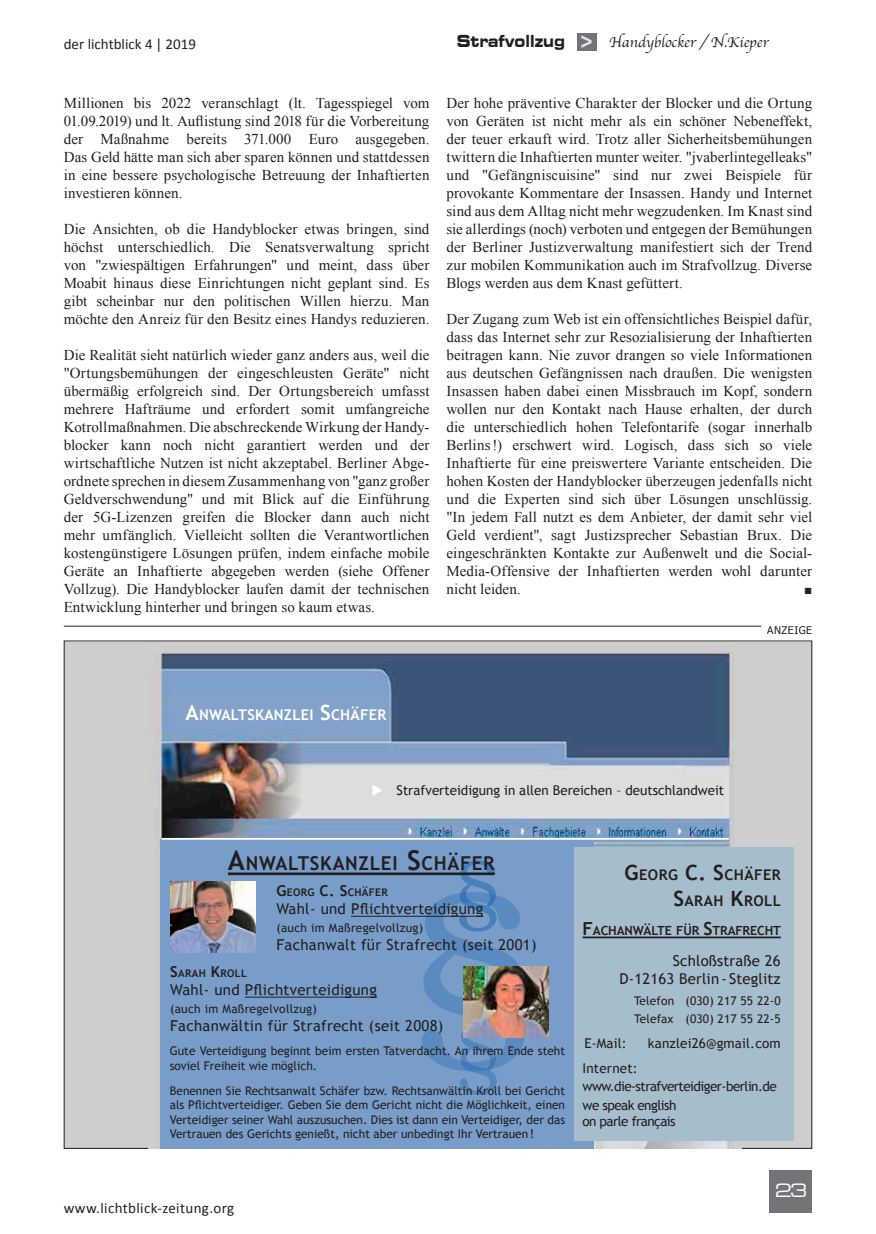
<style>
.page{position:relative;width:876px;height:1234px;background:#fff}
.page>*{position:absolute;margin:0;border:0;box-sizing:border-box;transform-origin:0 0}
.t1{font:204px "Bookman Old Style";color:#0154a6;scale:1.11 1}
.t2{font:81px "Bookman Old Style";color:#0154a6}
.t3{font:700 19.05px "Trebuchet MS";letter-spacing:.035em;color:#231f20}
.t4{font:expanded 18px "Square 721 BT";color:#fff}
.t5{font:15px/18px "Times New Roman";letter-spacing:.005em;color:#231f20;text-align:justify}
.t6{font:15px/18px "Trebuchet MS";letter-spacing:.02em;color:#231f20;text-align:right}
.t7{font:15px "Calibri";letter-spacing:.015em;color:#231f20}
.t8{font:15px "Apple Chancery";color:#231f20}
.t9{font:700 14.7px/25.5px "Trebuchet MS";letter-spacing:.03em;color:#231f20;text-align:right}
.t10{font:700 14.7px "Trebuchet MS";letter-spacing:.015em;color:#fff}
.t11{font:13.5px "Trebuchet MS";color:#231f20}
.t12{font:13.5px/18.3px "Trebuchet MS";letter-spacing:-.04em;color:#231f20}
.t13{font:13.5px "Times New Roman";color:#231f20}
.t14{font:700 12.6px "Trebuchet MS";letter-spacing:-.015em;color:#231f20}
.t15{font:12px/14.4px "Trebuchet MS";color:#231f20}
.t16{font:12px "Trebuchet MS";letter-spacing:.02em;color:#231f20}
.t17{font:700 10.5px "Trebuchet MS";letter-spacing:.03em;color:#231f20}
.t18{font:10.5px "Tahoma";letter-spacing:.05em;color:#231f20}
.s1{font-family:"Square 721 BT";font-weight:700;font-stretch:expanded;font-size:16.5px}
.s2{font-family:"Stencil Std";font-size:21px;color:#e6e7e9}
.s3{font-size:21px}
.s4{color:#fff}
.s5{font-size:27.3px}
.s6{font-size:15px}
.s7{font-size:18px}
</style>
<div class="page">
<div style="left:770px;top:1169px;width:42px;height:43px;background:#727477"></div>
<hr style="left:64px;top:625px;width:697px;height:1px;background:#231f20">
<img style="left:148px;top:644px;width:594px;height:503px">
<div style="left:160px;top:839px;width:434px;height:309px;background:#789dc9"></div>
<div style="left:173px;top:691px;width:213px;height:41px;background:#82a2c9"></div>
<hr style="left:162px;top:837px;width:567px;height:2px;background:#fff">
<hr style="left:228px;top:872px;width:267px;height:2px;background:#231f20">
<hr style="left:351px;top:915px;width:132px;height:1px;background:#231f20">
<img style="left:170px;top:881px;width:85px;height:71px">
<hr style="left:245px;top:996px;width:132px;height:1px;background:#231f20">
<img style="left:463px;top:966px;width:86px;height:71px">
<div style="left:574px;top:846px;width:220px;height:294px;background:#a6bdcc"></div>
<hr style="left:583px;top:936px;width:198px;height:2px;background:#231f20">
<div style="left:577px;top:33px;width:19px;height:17px;background:#727477"></div>
<p class="t7" style="left:64px;top:34px;width:134px">der lichtblick 4 | 2019</p>
<p class="t8" style="left:457px;top:33px;width:313px"><span class="s1">Strafvollzug</span> <span class="s2">&gt;</span> Handyblocker / N.Kieper</p>
<p class="t5" style="left:64px;top:94px;width:367px">Millionen bis 2022 veranschlagt (lt. Tagesspiegel vom 01.09.2019) und lt. Auflistung sind 2018 für die Vorbereitung der Maßnahme bereits 371.000 Euro ausgegeben.<br>Das Geld hätte man sich aber sparen können und stattdessen in eine bessere psychologische Betreuung der Inhaftierten investieren können.</p>
<p class="t5" style="left:64px;top:220px;width:367px">Die Ansichten, ob die Handyblocker etwas bringen, sind höchst unterschiedlich. Die Senatsverwaltung spricht von "zwiespältigen Erfahrungen" und meint, dass über Moabit hinaus diese Einrichtungen nicht geplant sind. Es gibt scheinbar nur den politischen Willen hierzu. Man möchte den Anreiz für den Besitz eines Handys reduzieren.</p>
<p class="t5" style="left:64px;top:346px;width:367px">Die Realität sieht natürlich wieder ganz anders aus, weil die "Ortungsbemühungen der eingeschleusten Geräte" nicht übermäßig erfolgreich sind. Der Ortungsbereich umfasst mehrere Hafträume und erfordert somit umfangreiche Kotrollmaßnahmen. Die abschreckende Wirkung der Handy&shy;blocker kann noch nicht garantiert werden und der wirtschaftliche Nutzen ist nicht akzeptabel. Berliner Abge&shy;ordnete sprechen in diesem Zusammenhang von "ganz großer Geldverschwendung" und mit Blick auf die Einführung der 5G-Lizenzen greifen die Blocker dann auch nicht mehr umfänglich. Vielleicht sollten die Verantwortlichen kostengünstigere Lösungen prüfen, indem einfache mobile Geräte an Inhaftierte abgegeben werden (siehe Offener Vollzug). Die Handyblocker laufen damit der technischen Entwicklung hinterher und bringen so kaum etwas.</p>
<p class="t5" style="left:446px;top:94px;width:367px">Der hohe präventive Charakter der Blocker und die Ortung von Geräten ist nicht mehr als ein schöner Nebeneffekt, der teuer erkauft wird. Trotz aller Sicherheitsbemühungen twittern die Inhaftierten munter weiter. "jvaberlintegelleaks" und "Gefängniscuisine" sind nur zwei Beispiele für provokante Kommentare der Insassen. Handy und Internet sind aus dem Alltag nicht mehr wegzudenken. Im Knast sind sie allerdings (noch) verboten und entgegen der Bemühungen der Berliner Justizverwaltung manifestiert sich der Trend zur mobilen Kommunikation auch im Strafvollzug. Diverse Blogs werden aus dem Knast gefüttert.</p>
<p class="t5" style="left:446px;top:310px;width:367px">Der Zugang zum Web ist ein offensichtliches Beispiel dafür, dass das Internet sehr zur Resozialisierung der Inhaftierten beitragen kann. Nie zuvor drangen so viele Informationen aus deutschen Gefängnissen nach draußen. Die wenigsten Insassen haben dabei einen Missbrauch im Kopf, sondern wollen nur den Kontakt nach Hause erhalten, der durch die unterschiedlich hohen Telefontarife (sogar innerhalb Berlins!) erschwert wird. Logisch, dass sich so viele Inhaftierte für eine preiswertere Variante entscheiden. Die hohen Kosten der Handyblocker überzeugen jedenfalls nicht und die Experten sind sich über Lösungen unschlüssig. "In jedem Fall nutzt es dem Anbieter, der damit sehr viel Geld verdient", sagt Justizsprecher Sebastian Brux. Die eingeschränkten Kontakte zur Außenwelt und die Social-Media-Offensive der Inhaftierten werden wohl darunter nicht leiden.</p>
<p class="t13" style="left:804px;top:580px;width:10px">■</p>
<p class="t18" style="left:767px;top:622px;width:47px">ANZEIGE</p>
<p class="t10" style="left:185px;top:705px;width:202px"><span class="s3">A</span>NWALTSKANZLEI <span class="s3">S</span>CHÄFER</p>
<p class="t11" style="left:371px;top:782px;width:354px"><span class="s4">◆</span> Strafverteidigung in allen Bereichen – deutschlandweit</p>
<p class="t3" style="left:228px;top:851px;width:268px"><span class="s5">A</span>NWALTSKANZLEI <span class="s5">S</span>CHÄFER</p>
<p class="t17" style="left:276px;top:885px;width:113px"><span class="s6">G</span>EORG <span class="s6">C. S</span>CHÄFER</p>
<p class="t6" style="left:276px;top:900px;width:208px">Wahl- und Pflichtverteidigung</p>
<p class="t16" style="left:276px;top:920px;width:148px">(auch im Maßregelvollzug)</p>
<p class="t6" style="left:276px;top:936px;width:262px">Fachanwalt für Strafrecht (seit 2001)</p>
<p class="t17" style="left:170px;top:966px;width:78px"><span class="s6">S</span>ARAH <span class="s6">K</span>ROLL</p>
<p class="t6" style="left:170px;top:980px;width:208px">Wahl- und Pflichtverteidigung</p>
<p class="t16" style="left:170px;top:1001px;width:148px">(auch im Maßregelvollzug)</p>
<p class="t6" style="left:170px;top:1016px;width:275px">Fachanwältin für Strafrecht (seit 2008)</p>
<h2 class="t2" style="left:457px;top:836px;width:44px">§</h2>
<h1 class="t1" style="left:414px;top:830px;width:107px">§</h1>
<h2 class="t2" style="left:457px;top:999px;width:44px">§</h2>
<p class="t15" style="left:170px;top:1043px;width:397px">Gute Verteidigung beginnt beim ersten Tatverdacht. An ihrem Ende steht soviel Freiheit wie möglich.</p>
<p class="t15" style="left:170px;top:1083px;width:397px;text-align:justify">Benennen Sie Rechtsanwalt Schäfer bzw. Rechtsanwältin Kroll bei Gericht als Pflichtverteidiger. Geben Sie dem Gericht nicht die Möglichkeit, einen Verteidiger seiner Wahl auszusuchen. Dies ist dann ein Verteidiger, der das Vertrauen des Gerichts genießt, nicht aber unbedingt Ihr Vertrauen !</p>
<p class="t7" style="left:64px;top:1197px;width:172px">www.lichtblick-zeitung.org</p>
<p class="t9" style="left:625px;top:862px;width:158px"><span class="s3">G</span>EORG <span class="s3">C. S</span>CHÄFER<br><span class="s3">S</span>ARAH <span class="s3">K</span>ROLL</p>
<p class="t14" style="left:583px;top:922px;width:200px"><span class="s7">F</span>ACHANWÄLTE FÜR <span class="s7">S</span>TRAFRECHT</p>
<p class="t6" style="left:619px;top:952px;width:163px">Schloßstraße 26<br>D-12163 Berlin - Steglitz</p>
<p class="t15" style="left:634px;top:991px;width:148px;line-height:18px">Telefon (030) 217 55 22-0<br>Telefax (030) 217 55 22-5</p>
<p class="t11" style="left:584px;top:1035px;width:44px">E-Mail:</p>
<p class="t11" style="left:648px;top:1035px;width:134px">kanzlei26@gmail.com</p>
<p class="t12" style="left:583px;top:1058px;width:196px">Internet: www.die-strafverteidiger-berlin.de we speak english</p>
<p class="t12" style="left:583px;top:1111px;width:95px">on parle français</p>
<p class="t4" style="left:775px;top:1179px;width:34px">23</p>
</div>
